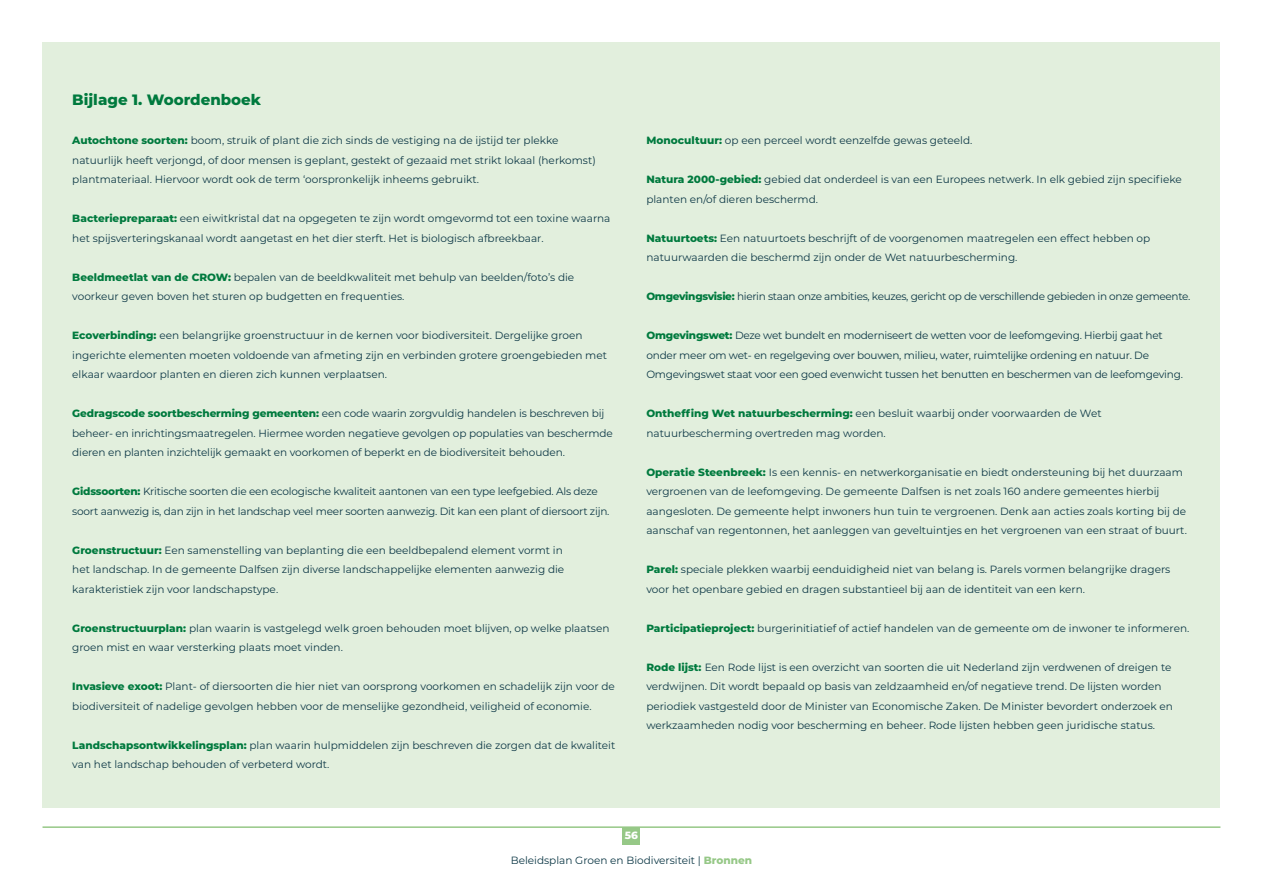
<style>
.page{position:relative;width:1263px;height:893px;background:#fff}
.page>*{position:absolute;margin:0;border:0;box-sizing:border-box;transform-origin:0 0}
.t1{font:800 15px "Montserrat";color:#007a3e}
.t2{font:10.5px/19.5px "Montserrat";color:#0d3846}
.t3{font:10.5px/19.5px "Montserrat";letter-spacing:-.02em;color:#0d3846}
.t4{font:10.5px "Montserrat";letter-spacing:-.03em;color:#0d3846}
.t5{font:800 10.5px "Montserrat";color:#fff}
.s1{font-weight:800;color:#007a3e}
.s2{font-weight:800;color:#96c887}
</style>
<div class="page">
<div style="left:623px;top:827px;width:17px;height:17px;background:#96c887"></div>
<hr style="left:43px;top:826px;width:1177px;height:2px;background:#96c887">
<div style="left:43px;top:43px;width:1177px;height:765px;background:#e2efdd"></div>
<h1 class="t1" style="left:72px;top:89px;width:190px">Bijlage 1. Woordenboek</h1>
<p class="t2" style="left:72px;top:130px;width:525px"><span class="s1">Autochtone soorten:</span> boom, struik of plant die zich sinds de vestiging na de ijstijd ter plekke natuurlijk heeft verjongd, of door mensen is geplant, gestekt of gezaaid met strikt lokaal (herkomst) plantmateriaal. Hiervoor wordt ook de term ‘oorspronkelijk inheems gebruikt.</p>
<p class="t2" style="left:72px;top:208px;width:540px"><span class="s1">Bacteriepreparaat:</span> een eiwitkristal dat na opgegeten te zijn wordt omgevormd tot een toxine waarna het spijsverteringskanaal wordt aangetast en het dier sterft. Het is biologisch afbreekbaar.</p>
<p class="t2" style="left:72px;top:267px;width:503px"><span class="s1">Beeldmeetlat van de CROW:</span> bepalen van de beeldkwaliteit met behulp van beelden/foto’s die voorkeur geven boven het sturen op budgetten en frequenties.</p>
<p class="t2" style="left:72px;top:325px;width:536px"><span class="s1">Ecoverbinding:</span> een belangrijke groenstructuur in de kernen voor biodiversiteit. Dergelijke groen ingerichte elementen moeten voldoende van afmeting zijn en verbinden grotere groengebieden met elkaar waardoor planten en dieren zich kunnen verplaatsen.</p>
<p class="t2" style="left:72px;top:403px;width:542px"><span class="s1">Gedragscode soortbescherming gemeenten:</span> een code waarin zorgvuldig handelen is beschreven bij beheer- en inrichtingsmaatregelen. Hiermee worden negatieve gevolgen op populaties van beschermde dieren en planten inzichtelijk gemaakt en voorkomen of beperkt en de biodiversiteit behouden.</p>
<p class="t3" style="left:72px;top:481px;width:539px"><span class="s1">Gidssoorten:</span> Kritische soorten die een ecologische kwaliteit aantonen van een type leefgebied. Als deze soort aanwezig is, dan zijn in het landschap veel meer soorten aanwezig. Dit kan een plant of diersoort zijn.</p>
<p class="t2" style="left:72px;top:540px;width:493px"><span class="s1">Groenstructuur:</span> Een samenstelling van beplanting die een beeldbepalend element vormt in het landschap. In de gemeente Dalfsen zijn diverse landschappelijke elementen aanwezig die karakteristiek zijn voor landschapstype.</p>
<p class="t2" style="left:72px;top:618px;width:539px"><span class="s1">Groenstructuurplan:</span> plan waarin is vastgelegd welk groen behouden moet blijven, op welke plaatsen groen mist en waar versterking plaats moet vinden.</p>
<p class="t2" style="left:72px;top:676px;width:544px"><span class="s1">Invasieve exoot:</span> Plant- of diersoorten die hier niet van oorsprong voorkomen en schadelijk zijn voor de biodiversiteit of nadelige gevolgen hebben voor de menselijke gezondheid, veiligheid of economie.</p>
<p class="t2" style="left:72px;top:735px;width:545px"><span class="s1">Landschapsontwikkelingsplan:</span> plan waarin hulpmiddelen zijn beschreven die zorgen dat de kwaliteit van het landschap behouden of verbeterd wordt.</p>
<p class="t2" style="left:646px;top:130px;width:327px"><span class="s1">Monocultuur:</span> op een perceel wordt eenzelfde gewas geteeld.</p>
<p class="t2" style="left:646px;top:169px;width:537px"><span class="s1">Natura 2000-gebied:</span> gebied dat onderdeel is van een Europees netwerk. In elk gebied zijn specifieke planten en/of dieren beschermd.</p>
<p class="t2" style="left:646px;top:228px;width:505px"><span class="s1">Natuurtoets:</span> Een natuurtoets beschrijft of de voorgenomen maatregelen een effect hebben op natuurwaarden die beschermd zijn onder de Wet natuurbescherming.</p>
<p class="t4" style="left:646px;top:289px;width:545px"><span class="s1">Omgevingsvisie:</span> hierin staan onze ambities, keuzes, gericht op de verschillende gebieden in onze gemeente.</p>
<p class="t3" style="left:646px;top:325px;width:538px"><span class="s1">Omgevingswet:</span> Deze wet bundelt en moderniseert de wetten voor de leefomgeving. Hierbij gaat het onder meer om wet- en regelgeving over bouwen, milieu, water, ruimtelijke ordening en natuur. De<br>Omgevingswet staat voor een goed evenwicht tussen het benutten en beschermen van de leefomgeving.</p>
<p class="t2" style="left:646px;top:403px;width:457px"><span class="s1">Ontheffing Wet natuurbescherming:</span> een besluit waarbij onder voorwaarden de Wet natuurbescherming overtreden mag worden.</p>
<p class="t2" style="left:646px;top:462px;width:542px"><span class="s1">Operatie Steenbreek:</span> Is een kennis- en netwerkorganisatie en biedt ondersteuning bij het duurzaam vergroenen van de leefomgeving. De gemeente Dalfsen is net zoals 160 andere gemeentes hierbij aangesloten. De gemeente helpt inwoners hun tuin te vergroenen. Denk aan acties zoals korting bij de aanschaf van regentonnen, het aanleggen van geveltuintjes en het vergroenen van een straat of buurt.</p>
<p class="t2" style="left:646px;top:559px;width:525px"><span class="s1">Parel:</span> speciale plekken waarbij eenduidigheid niet van belang is. Parels vormen belangrijke dragers voor het openbare gebied en dragen substantieel bij aan de identiteit van een kern.</p>
<p class="t2" style="left:646px;top:618px;width:544px"><span class="s1">Participatieproject:</span> burgerinitiatief of actief handelen van de gemeente om de inwoner te informeren.</p>
<p class="t2" style="left:646px;top:657px;width:528px"><span class="s1">Rode lijst:</span> Een Rode lijst is een overzicht van soorten die uit Nederland zijn verdwenen of dreigen te verdwijnen. Dit wordt bepaald op basis van zeldzaamheid en/of negatieve trend. De lijsten worden periodiek vastgesteld door de Minister van Economische Zaken. De Minister bevordert onderzoek en werkzaamheden nodig voor bescherming en beheer. Rode lijsten hebben geen juridische status.</p>
<p class="t5" style="left:625px;top:828px;width:15px">56</p>
<p class="t2" style="left:511px;top:850px;width:243px">Beleidsplan Groen en Biodiversiteit | <span class="s2">Bronnen</span></p>
</div>
